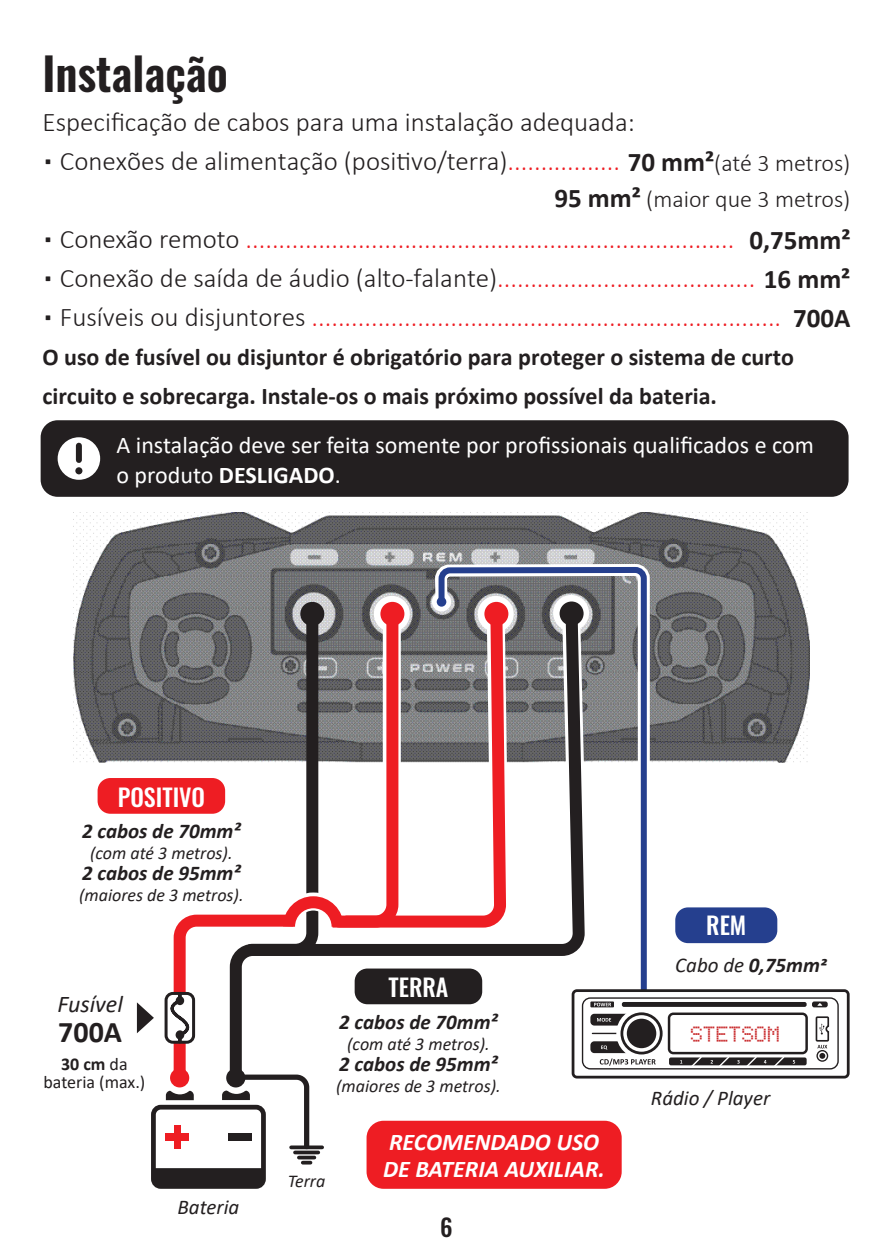
<style>
.page{position:relative;width:893px;height:1259px;background:#fff}
.page>*{position:absolute;margin:0;border:0;box-sizing:border-box;transform-origin:0 0}
.t1{font:600 45px "Oswald";color:#231f20}
.t2{font:700 30px "Calibri";color:#231f20}
.t3{font:300 27px "Calibri";color:#ee1d23}
.t4{font:300 27px "Calibri";color:#231f20}
.t5{font:700 27px "Calibri";color:#231f20}
.t6{font:700 24px "Calibri";color:#231f20}
.t7{font:24px/30px "Calibri";color:#fff}
.t8{font:300 24px "Calibri";color:#231f20}
.t9{font:italic 700 24px "Calibri";color:#fff}
.t10{font:500 24px "Oswald";color:#fff}
.t11{font:italic 24px "Calibri";color:#231f20}
.t12{font:500 24px "Oswald";color:#231f20}
.t13{font:italic 700 21px "Calibri";color:#231f20}
.t14{font:italic 21px "Calibri";color:#231f20}
.t15{font:italic 18px "Calibri";color:#231f20}
.t16{font:18px "Calibri";color:#231f20}
.t17{font:700 18px "Calibri";color:#231f20}
.t18{font:17.7px "LCD Dot";color:#c92b2d}
.s1{color:#ee1d23}
.s2{font-weight:700;font-size:27px}
.s3{color:#231f20}
.s4{font-weight:700;color:#231f20}
.s5{font-weight:700}
.s6{font-weight:400}
</style>
<div class="page">
<img style="left:73px;top:512px;width:737px;height:251px">
<div style="left:151px;top:1104px;width:115px;height:84px;border:5px solid #231f20;border-radius:7px"></div>
<div style="left:153px;top:1168px;width:111px;height:19px;background:#231f20"></div>
<svg style="left:410px;top:602px;width:19px;height:326px"></svg>
<svg style="left:429px;top:558px;width:227px;height:443px"></svg>
<div style="left:432px;top:592px;width:19px;height:19px;background:#fff;border-radius:50%"></div>
<svg style="left:436px;top:564px;width:214px;height:431px"></svg>
<div style="left:437px;top:597px;width:9px;height:9px;background:#253f8e;border-radius:50%"></div>
<div style="left:573px;top:990px;width:275px;height:87px;background:#fff;border-radius:4px"></div>
<div style="left:572px;top:989px;width:278px;height:89px;border:3px solid #231f20;border-radius:4px"></div>
<div style="left:582px;top:997px;width:257px;height:72px;border:1px solid #231f20;border-radius:8px"></div>
<div style="left:668px;top:1012px;width:140px;height:42px;border:2px solid #231f20;border-radius:4px"></div>
<svg style="left:600px;top:1058px;width:56px;height:7px"></svg>
<svg style="left:815px;top:1016px;width:15px;height:45px"></svg>
<div style="left:590px;top:1013px;width:40px;height:12px;background:#231f20;border-radius:4px"></div>
<div style="left:590px;top:1041px;width:40px;height:12px;background:#231f20;border-radius:4px"></div>
<hr style="left:592px;top:1032px;width:30px;height:2px;background:#231f20">
<svg style="left:618px;top:1010px;width:47px;height:47px"></svg>
<div style="left:616px;top:1008px;width:51px;height:50px;border:3px solid #fff;border-radius:50%"></div>
<svg style="left:622px;top:1013px;width:39px;height:40px"></svg>
<div style="left:620px;top:1012px;width:43px;height:42px;border:3px solid #231f20;border-radius:50%"></div>
<div style="left:627px;top:1018px;width:29px;height:30px;background:#231f20;border-radius:50%"></div>
<svg style="left:597px;top:1018px;width:14px;height:3px"></svg>
<svg style="left:601px;top:1045px;width:6px;height:4px"></svg>
<svg style="left:621px;top:1002px;width:186px;height:7px"></svg>
<svg style="left:812px;top:1001px;width:16px;height:6px"></svg>
<div style="left:590px;top:1001px;width:24px;height:6px;background:#231f20"></div>
<svg style="left:594px;top:1002px;width:17px;height:4px"></svg>
<div style="left:669px;top:1057px;width:138px;height:8px;background:#231f20;border-radius:2px"></div>
<svg style="left:690px;top:1057px;width:96px;height:11px"></svg>
<div style="left:675px;top:907px;width:102px;height:36px;background:#253f8e;border-radius:13px"></div>
<svg style="left:137px;top:1002px;width:17px;height:31px"></svg>
<svg style="left:303px;top:1160px;width:7px;height:4px"></svg>
<svg style="left:299px;top:1155px;width:15px;height:4px"></svg>
<hr style="left:295px;top:1150px;width:23px;height:4px;background:#231f20">
<svg style="left:162px;top:596px;width:248px;height:556px"></svg>
<div style="left:176px;top:996px;width:8px;height:9px;border:3px solid #231f20;border-radius:50%"></div>
<div style="left:367px;top:1120px;width:255px;height:68px;background:#ee1d23;border-radius:17px"></div>
<div style="left:98px;top:778px;width:127px;height:35px;background:#ee1d23;border-radius:13px"></div>
<div style="left:355px;top:968px;width:127px;height:36px;background:#231f20;border-radius:13px"></div>
<div style="left:41px;top:420px;width:808px;height:77px;background:#231f20;border-radius:17px"></div>
<div style="left:58px;top:437px;width:42px;height:43px;background:#fff;border-radius:50%"></div>
<div style="left:76px;top:446px;width:6px;height:14px;background:#231f20"></div>
<div style="left:75px;top:467px;width:7px;height:7px;background:#231f20;border-radius:50%"></div>
<p class="t1" style="left:43px;top:42px;width:187px">Instalação</p>
<p class="t4" style="left:43px;top:105px;width:594px">Especificação de cabos para uma instalação adequada:</p>
<p class="t4" style="left:43px;top:144px;width:579px">▪ Conexões de alimentação (positivo/terra)<span class="s1">.................</span></p>
<p class="t8" style="left:628px;top:148px;width:224px"><span class="s2">70 mm²</span>(até 3 metros)</p>
<p class="t8" style="left:554px;top:184px;width:298px"><span class="s2">95 mm²</span> (maior que 3 metros)</p>
<p class="t5" style="left:749px;top:221px;width:103px">0,75mm²</p>
<p class="t3" style="left:43px;top:222px;width:693px"><span class="s3">▪ Conexão remoto</span> ..........................................................................</p>
<p class="t3" style="left:43px;top:261px;width:809px"><span class="s3">▪ Conexão de saída de áudio (alto-falante)</span>....................................... <span class="s4">16 mm²</span></p>
<p class="t3" style="left:43px;top:300px;width:809px"><span class="s3">▪ Fusíveis ou disjuntores</span> ....................................................................... <span class="s4">700A</span></p>
<p class="t6" style="left:43px;top:340px;width:753px">O uso de fusível ou disjuntor é obrigatório para proteger o sistema de curto</p>
<p class="t6" style="left:43px;top:379px;width:676px">circuito e sobrecarga. Instale-os o mais próximo possível da bateria.</p>
<p class="t7" style="left:117px;top:429px;width:699px">A instalação deve ser feita somente por profissionais qualificados e com o produto <span class="s5">DESLIGADO</span>.</p>
<p class="t10" style="left:118px;top:784px;width:89px">POSITIVO</p>
<p class="t13" style="left:82px;top:816px;width:160px">2 cabos de 70mm²</p>
<p class="t15" style="left:90px;top:840px;width:144px">(com até 3 metros).</p>
<p class="t13" style="left:82px;top:858px;width:160px">2 cabos de 95mm²</p>
<p class="t15" style="left:79px;top:882px;width:166px">(maiores de 3 metros).</p>
<p class="t11" style="left:57px;top:987px;width:67px">Fusível</p>
<p class="t2" style="left:58px;top:1010px;width:65px">700A</p>
<p class="t17" style="left:61px;top:1051px;width:68px">30 cm <span class="s6">da</span></p>
<p class="t16" style="left:43px;top:1069px;width:103px">bateria (max.)</p>
<p class="t14" style="left:177px;top:1192px;width:63px">Bateria</p>
<p class="t10" style="left:388px;top:974px;width:62px">TERRA</p>
<p class="t13" style="left:339px;top:1006px;width:160px">2 cabos de 70mm²</p>
<p class="t15" style="left:347px;top:1031px;width:144px">(com até 3 metros).</p>
<p class="t13" style="left:339px;top:1048px;width:160px">2 cabos de 95mm²</p>
<p class="t15" style="left:336px;top:1073px;width:166px">(maiores de 3 metros).</p>
<p class="t15" style="left:288px;top:1168px;width:39px">Terra</p>
<p class="t9" style="left:389px;top:1125px;width:212px">RECOMENDADO USO</p>
<p class="t9" style="left:383px;top:1152px;width:223px">DE BATERIA AUXILIAR.</p>
<p class="t12" style="left:440px;top:1214px;width:14px">6</p>
<p class="t10" style="left:706px;top:913px;width:42px">REM</p>
<p class="t13" style="left:675px;top:950px;width:153px"><span class="s6">Cabo de</span> 0,75mm2</p>
<p class="t18" style="left:691px;top:1026px;width:91px">STETSOM</p>
<p class="t14" style="left:651px;top:1083px;width:121px">Rádio / Player</p>
</div>
